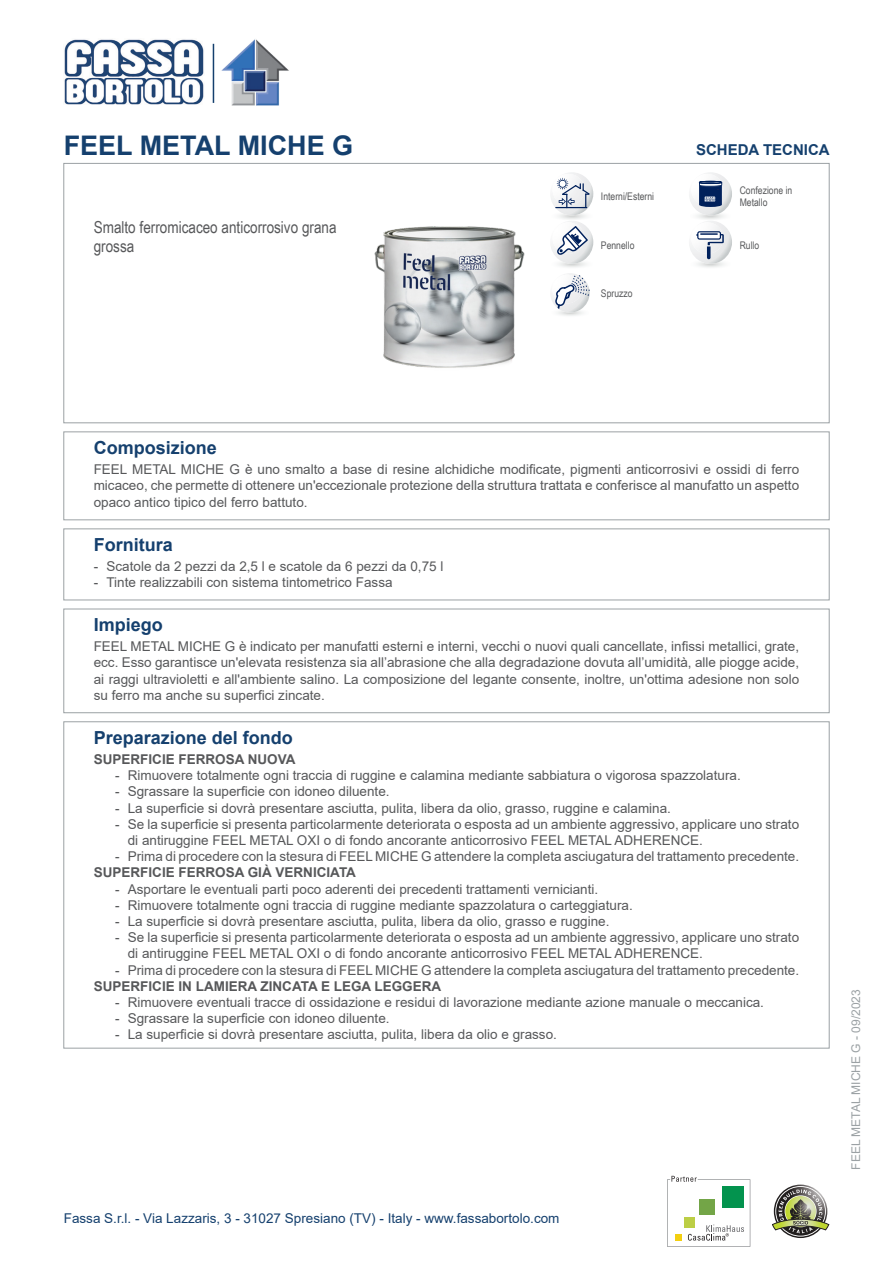
<style>
.page{position:relative;width:893px;height:1263px;background:#fff}
.page>*{position:absolute;margin:0;border:0;box-sizing:border-box;transform-origin:0 0}
.Sottotitolo{font:700 27px "Arial";color:#15406e}
.Titolo{font:700 18px "Arial";color:#15406e}
.Descrizione{font:16.5px/19.8px "Arial Narrow";color:#57585a}
.Scheda_Tecnica{font:700 15px "Arial";color:#15406e}
.Impiego{font:13.5px/16.2px "Arial";color:#57585a}
.Composizione{font:13.5px/16.2px "Arial";color:#57585a;text-align:justify}
.Grassetto{font:700 13.5px "Arial";color:#57585a}
.t1{font:13.5px "Arial";color:#15406e}
.t2{font:12px "Arial";color:#9ba1a4}
.Frase{font:10.5px/12.6px "Arial Narrow";color:#57585a}
</style>
<div class="page">
<div style="left:64px;top:163px;width:765px;height:260px;border:1px solid #9ba1a4"></div>
<img style="left:374px;top:226px;width:151px;height:142px">
<svg style="left:551px;top:172px;width:42px;height:43px"></svg>
<hr style="left:555px;top:207px;width:32px;height:1px;background:#00205b">
<svg style="left:551px;top:221px;width:42px;height:43px"></svg>
<svg style="left:551px;top:273px;width:39px;height:40px"></svg>
<svg style="left:689px;top:172px;width:43px;height:43px"></svg>
<svg style="left:689px;top:221px;width:43px;height:43px"></svg>
<div style="left:64px;top:432px;width:765px;height:88px;border:1px solid #9ba1a4"></div>
<div style="left:64px;top:529px;width:765px;height:71px;border:1px solid #9ba1a4"></div>
<div style="left:64px;top:609px;width:765px;height:104px;border:1px solid #9ba1a4"></div>
<svg style="left:667px;top:1176px;width:83px;height:71px"></svg>
<svg style="left:772px;top:1186px;width:57px;height:50px"></svg>
<img style="left:64px;top:39px;width:140px;height:66px">
<hr style="left:213px;top:44px;width:1px;height:59px;background:#15406e">
<img style="left:221px;top:39px;width:68px;height:67px">
<p class="Sottotitolo" style="left:64px;top:126px;width:291px">FEEL METAL MICHE G</p>
<p class="Scheda_Tecnica" style="left:696px;top:139px;width:135px">SCHEDA TECNICA</p>
<p class="Descrizione" style="left:94px;top:216px;width:244px">Smalto ferromicaceo anticorrosivo grana grossa</p>
<p class="Frase" style="left:601px;top:190px;width:55px">Interni/Esterni</p>
<p class="Frase" style="left:601px;top:238px;width:35px">Pennello</p>
<p class="Frase" style="left:601px;top:287px;width:33px">Spruzzo</p>
<p class="Frase" style="left:740px;top:183px;width:54px">Confezione in<br>Metallo</p>
<p class="Frase" style="left:740px;top:238px;width:21px">Rullo</p>
<p class="Titolo" style="left:94px;top:435px;width:125px">Composizione</p>
<p class="Composizione" style="left:94px;top:461px;width:707px">FEEL METAL MICHE G è uno smalto a base di resine alchidiche modificate, pigmenti anticorrosivi e ossidi di ferro micaceo, che permette di ottenere un'eccezionale protezione della struttura trattata e conferisce al manufatto un aspetto opaco antico tipico del ferro battuto.</p>
<p class="Titolo" style="left:94px;top:532px;width:81px">Fornitura</p>
<p class="Impiego" style="left:94px;top:558px;width:351px">- Scatole da 2 pezzi da 2,5 l e scatole da 6 pezzi da 0,75 l</p>
<p class="Impiego" style="left:94px;top:574px;width:300px">- Tinte realizzabili con sistema tintometrico Fassa</p>
<p class="Titolo" style="left:94px;top:612px;width:71px">Impiego</p>
<p class="Impiego" style="left:94px;top:638px;width:707px;text-align:justify">FEEL METAL MICHE G è indicato per manufatti esterni e interni, vecchi o nuovi quali cancellate, infissi metallici, grate, ecc. Esso garantisce un'elevata resistenza sia all’abrasione che alla degradazione dovuta all’umidità, alle piogge acide, ai raggi ultravioletti e all'ambiente salino. La composizione del legante consente, inoltre, un'ottima adesione non solo su ferro ma anche su superfici zincate.</p>
<p class="Titolo" style="left:94px;top:724px;width:201px">Preparazione del fondo</p>
<p class="Grassetto" style="left:94px;top:750px;width:203px">SUPERFICIE FERROSA NUOVA</p>
<p class="Impiego" style="left:115px;top:767px;width:627px">- Rimuovere totalmente ogni traccia di ruggine e calamina mediante sabbiatura o vigorosa spazzolatura.</p>
<p class="Impiego" style="left:115px;top:783px;width:276px">- Sgrassare la superficie con idoneo diluente.</p>
<p class="Impiego" style="left:115px;top:800px;width:557px">- La superficie si dovrà presentare asciutta, pulita, libera da olio, grasso, ruggine e calamina.</p>
<p class="Impiego" style="left:128px;top:816px;width:673px;text-indent:-13px">- Se la superficie si presenta particolarmente deteriorata o esposta ad un ambiente aggressivo, applicare uno strato di antiruggine FEEL METAL OXI o di fondo ancorante anticorrosivo FEEL METAL ADHERENCE.</p>
<p class="Impiego" style="left:115px;top:848px;width:686px">- Prima di procedere con la stesura di FEEL MICHE G attendere la completa asciugatura del trattamento precedente.</p>
<p class="Grassetto" style="left:94px;top:863px;width:264px">SUPERFICIE FERROSA GIÀ VERNICIATA</p>
<p class="Impiego" style="left:115px;top:881px;width:485px">- Asportare le eventuali parti poco aderenti dei precedenti trattamenti vernicianti.</p>
<p class="Impiego" style="left:115px;top:897px;width:519px">- Rimuovere totalmente ogni traccia di ruggine mediante spazzolatura o carteggiatura.</p>
<p class="Impiego" style="left:115px;top:913px;width:496px">- La superficie si dovrà presentare asciutta, pulita, libera da olio, grasso e ruggine.</p>
<p class="Impiego" style="left:128px;top:929px;width:673px;text-indent:-13px">- Se la superficie si presenta particolarmente deteriorata o esposta ad un ambiente aggressivo, applicare uno strato di antiruggine FEEL METAL OXI o di fondo ancorante anticorrosivo FEEL METAL ADHERENCE.</p>
<p class="Impiego" style="left:115px;top:962px;width:686px">- Prima di procedere con la stesura di FEEL MICHE G attendere la completa asciugatura del trattamento precedente.</p>
<p class="Grassetto" style="left:94px;top:976px;width:349px">SUPERFICIE IN LAMIERA ZINCATA E LEGA LEGGERA</p>
<p class="Impiego" style="left:115px;top:994px;width:651px">- Rimuovere eventuali tracce di ossidazione e residui di lavorazione mediante azione manuale o meccanica.</p>
<p class="Impiego" style="left:115px;top:1010px;width:276px">- Sgrassare la superficie con idoneo diluente.</p>
<p class="Impiego" style="left:115px;top:1026px;width:443px">- La superficie si dovrà presentare asciutta, pulita, libera da olio e grasso.</p>
<p class="t1" style="left:64px;top:1208px;width:497px">Fassa S.r.l. - Via Lazzaris, 3 - 31027 Spresiano (TV) - Italy - www.fassabortolo.com</p>
<p class="t2" style="left:848px;top:1170px;width:182px;rotate:-90deg">FEEL METAL MICHE G - 09/2023</p>
</div>
